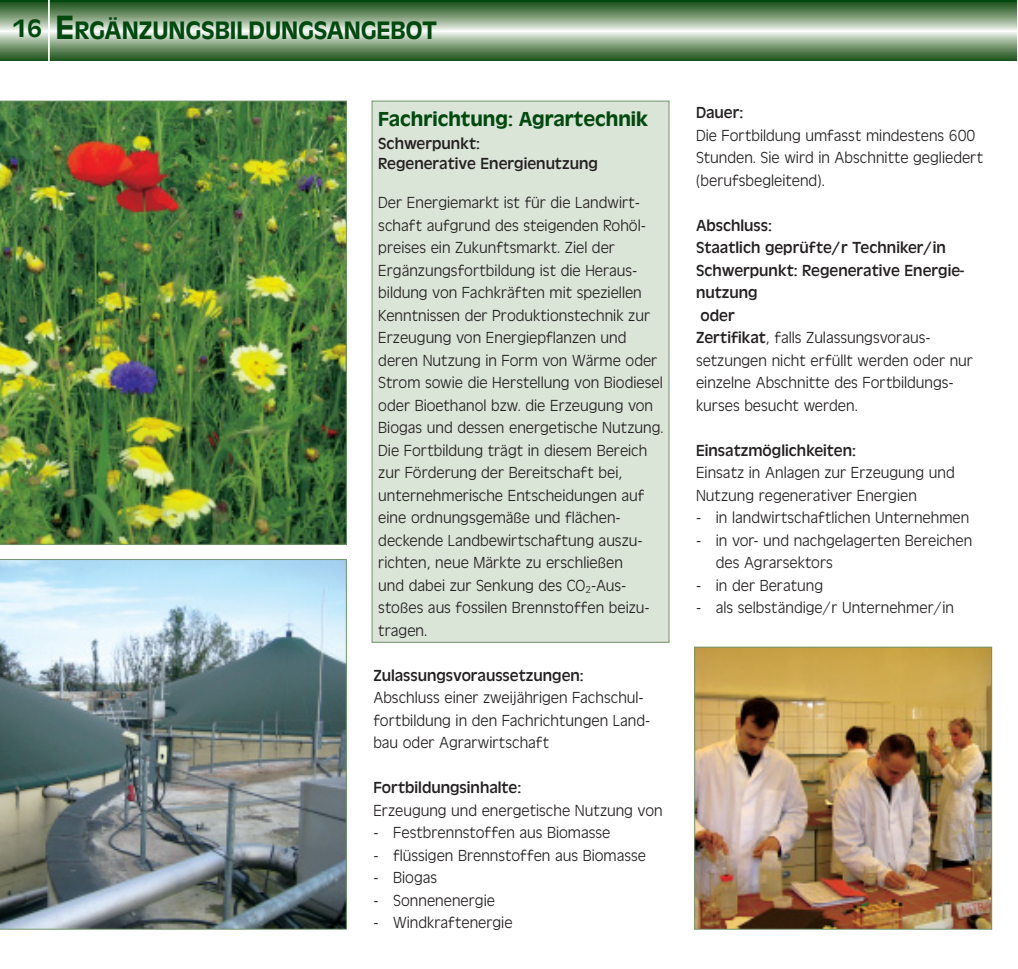
<style>
.page{position:relative;width:1018px;height:969px;background:#fff}
.page>*{position:absolute;margin:0;border:0;box-sizing:border-box;transform-origin:0 0}
.t1{font:500 26.25px "Antique Olive T";color:#00490f}
.t2{font:500 21px "Antique Olive T";color:#00490f}
.t3{font:300 16.62px/22.4px "Antique Olive T";color:#231f20}
.t4{font:16.62px/19.9px "Antique Olive T";color:#231f20}
.s1{font-size:35px}
.s2{font-weight:400}
</style>
<div class="page">
<img style="left:0;top:0;width:1017px;height:930px">
<h1 class="t1" style="left:12px;top:21px;width:426px">16 <span class="s1">E</span>RGÄNZUNGSBILDUNGSANGEBOT</h1>
<p class="t2" style="left:378px;top:112px;width:271px">Fachrichtung: Agrartechnik</p>
<p class="t4" style="left:378px;top:134px;width:221px">Schwerpunkt:<br>Regenerative Energienutzung</p>
<p class="t3" style="left:378px;top:192px;width:286px">Der Energiemarkt ist für die Landwirt&shy;schaft aufgrund des steigenden Rohöl&shy;preises ein Zukunftsmarkt. Ziel der Ergänzungsfortbildung ist die Heraus&shy;bildung von Fachkräften mit speziellen Kenntnissen der Produktionstechnik zur Erzeugung von Energiepflanzen und deren Nutzung in Form von Wärme oder Strom sowie die Herstellung von Biodiesel oder Bioethanol bzw. die Erzeugung von Biogas und dessen energetische Nutzung.<br>Die Fortbildung trägt in diesem Bereich zur Förderung der Bereitschaft bei, unternehmerische Entscheidungen auf eine ordnungsgemäße und flächen&shy;deckende Landbewirtschaftung auszu&shy;richten, neue Märkte zu erschließen<br>und dabei zur Senkung des CO<sub>2</sub>-Aus&shy;stoßes aus fossilen Brennstoffen beizu&shy;tragen.</p>
<p class="t4" style="left:373px;top:666px;width:212px">Zulassungsvoraussetzungen:</p>
<p class="t3" style="left:373px;top:687px;width:278px">Abschluss einer zweijährigen Fachschul&shy;fortbildung in den Fachrichtungen Land&shy;bau oder Agrarwirtschaft</p>
<p class="t4" style="left:373px;top:778px;width:149px">Fortbildungsinhalte:</p>
<p class="t3" style="left:373px;top:799px;width:291px">Erzeugung und energetische Nutzung von</p>
<p class="t3" style="left:373px;top:822px;width:238px">- Festbrennstoffen aus Biomasse</p>
<p class="t3" style="left:373px;top:844px;width:274px">- flüssigen Brennstoffen aus Biomasse</p>
<p class="t3" style="left:373px;top:867px;width:65px">- Biogas</p>
<p class="t3" style="left:373px;top:889px;width:123px">- Sonnenenergie</p>
<p class="t3" style="left:373px;top:912px;width:141px">- Windkraftenergie</p>
<p class="t4" style="left:696px;top:103px;width:49px">Dauer:</p>
<p class="t3" style="left:696px;top:125px;width:288px">Die Fortbildung umfasst mindestens 600<br>Stunden. Sie wird in Abschnitte gegliedert (berufsbegleitend).</p>
<p class="t3" style="left:696px;top:215px;width:278px"><span class="s2">Abschluss:<br>Staatlich geprüfte/r Techniker/in<br>Schwerpunkt: Regenerative Energie&shy;nutzung<br>oder<br>Zertifikat</span>, falls Zulassungsvoraus&shy;setzungen nicht erfüllt werden oder nur einzelne Abschnitte des Fortbildungs&shy;kurses besucht werden.</p>
<p class="t4" style="left:696px;top:441px;width:161px">Einsatzmöglichkeiten:</p>
<p class="t3" style="left:696px;top:462px;width:260px">Einsatz in Anlagen zur Erzeugung und<br>Nutzung regenerativer Energien</p>
<p class="t3" style="left:696px;top:507px;width:275px">- in landwirtschaftlichen Unternehmen</p>
<p class="t3" style="left:715px;top:529px;width:258px;text-indent:-20px">- in vor- und nachgelagerten Bereichen des Agrarsektors</p>
<p class="t3" style="left:696px;top:574px;width:129px">- in der Beratung</p>
<p class="t3" style="left:696px;top:597px;width:259px">- als selbständige/r Unternehmer/in</p>
</div>
